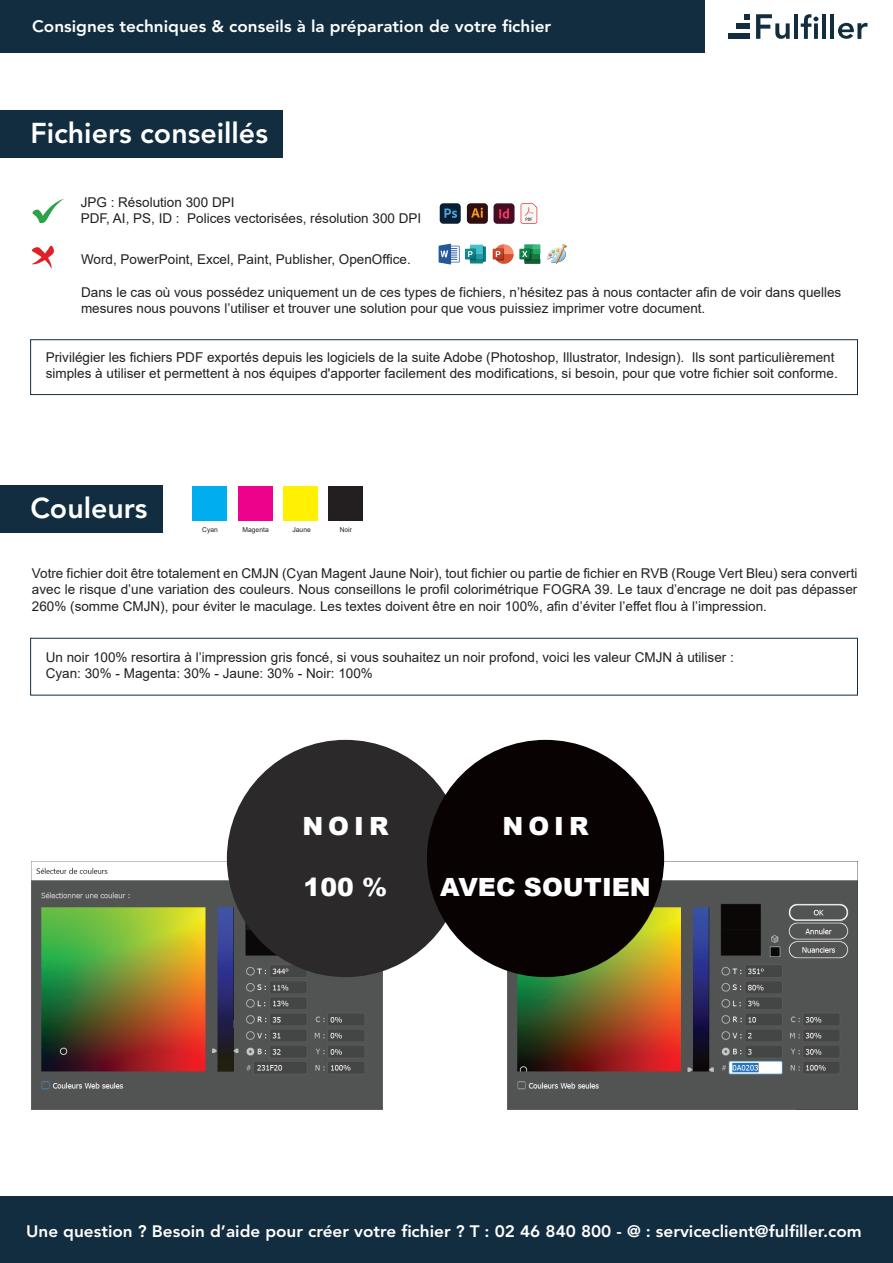
<style>
.page{position:relative;width:893px;height:1263px;background:#fff}
.page>*{position:absolute;margin:0;border:0;box-sizing:border-box;transform-origin:0 0}
.t1{font:800 28.5px "Avenir LT Std";color:#fff}
.t2{font:900 25.05px "Arial";color:#fff}
.t3{font:800 16.5px "Avenir LT Std";color:#fff;scale:1.04 1}
.t4{font:13.5px/16.2px "Arial";color:#231f20}
.t5{font:6.75px "Arial";color:#231f20}
</style>
<div class="page">
<div style="left:0;top:485px;width:163px;height:48px;background:#112d3f"></div>
<div style="left:30px;top:638px;width:828px;height:57px;border:1px solid #112d3f"></div>
<div style="left:192px;top:487px;width:35px;height:34px;background:#00aeef"></div>
<div style="left:238px;top:487px;width:35px;height:34px;background:#ed028c"></div>
<div style="left:284px;top:487px;width:34px;height:34px;background:#fff101"></div>
<div style="left:329px;top:487px;width:34px;height:34px;background:#231f20"></div>
<img style="left:32px;top:861px;width:350px;height:248px">
<div style="left:227px;top:740px;width:237px;height:237px;background:#2b292a;border-radius:50%"></div>
<img style="left:507px;top:861px;width:350px;height:248px">
<div style="left:427px;top:740px;width:237px;height:237px;background:#080302;border-radius:50%"></div>
<div style="left:0;top:1196px;width:893px;height:67px;background:#112d3f"></div>
<svg style="left:32px;top:199px;width:32px;height:25px"></svg>
<div style="left:0;top:110px;width:282px;height:48px;background:#112d3f"></div>
<div style="left:440px;top:203px;width:21px;height:21px;background:#081e35;border-radius:4px"></div>
<svg style="left:444px;top:208px;width:13px;height:10px"></svg>
<div style="left:467px;top:203px;width:21px;height:21px;background:#2f0e10;border-radius:4px"></div>
<svg style="left:471px;top:208px;width:12px;height:10px"></svg>
<div style="left:494px;top:203px;width:20px;height:21px;background:#440d21;border-radius:4px"></div>
<svg style="left:499px;top:208px;width:10px;height:11px"></svg>
<svg style="left:521px;top:203px;width:16px;height:21px"></svg>
<svg style="left:32px;top:245px;width:22px;height:24px"></svg>
<img style="left:547px;top:244px;width:20px;height:20px">
<svg style="left:493px;top:244px;width:47px;height:20px"></svg>
<div style="left:479px;top:246px;width:7px;height:16px;background:#0d8487"></div>
<svg style="left:439px;top:244px;width:45px;height:20px"></svg>
<div style="left:30px;top:339px;width:828px;height:56px;border:1px solid #112d3f"></div>
<svg style="left:756px;top:14px;width:34px;height:25px"></svg>
<hr style="left:794px;top:14px;width:4px;height:25px;background:#112d3f">
<svg style="left:801px;top:14px;width:17px;height:25px"></svg>
<hr style="left:822px;top:14px;width:4px;height:25px;background:#112d3f">
<hr style="left:830px;top:14px;width:4px;height:25px;background:#112d3f">
<svg style="left:838px;top:23px;width:29px;height:16px"></svg>
<div style="left:728px;top:33px;width:22px;height:6px;background:#112d3f"></div>
<div style="left:736px;top:24px;width:14px;height:5px;background:#112d3f"></div>
<svg style="left:745px;top:14px;width:5px;height:6px"></svg>
<div style="left:0;top:0;width:704px;height:53px;background:#112d3f"></div>
<p class="t3" style="left:32px;top:16px;width:501px">Consignes techniques &amp; conseils à la préparation de votre fichier</p>
<h1 class="t1" style="left:30px;top:117px;width:239px">Fichiers conseillés</h1>
<p class="t4" style="left:81px;top:194px;width:342px">JPG : Résolution 300 DPI<br>PDF, AI, PS, ID : Polices vectorisées, résolution 300 DPI</p>
<p class="t4" style="left:81px;top:251px;width:331px">Word, PowerPoint, Excel, Paint, Publisher, OpenOffice.</p>
<p class="t4" style="left:81px;top:284px;width:762px">Dans le cas où vous possédez uniquement un de ces types de fichiers, n’hésitez pas à nous contacter afin de voir dans quelles mesures nous pouvons l’utiliser et trouver une solution pour que vous puissiez imprimer votre document.</p>
<p class="t4" style="left:46px;top:349px;width:793px">Privilégier les fichiers PDF exportés depuis les logiciels de la suite Adobe (Photoshop, Illustrator, Indesign). Ils sont particulièrement simples à utiliser et permettent à nos équipes d'apporter facilement des modifications, si besoin, pour que votre fichier soit conforme.</p>
<h1 class="t1" style="left:30px;top:492px;width:119px">Couleurs</h1>
<p class="t5" style="left:202px;top:525px;width:17px">Cyan</p>
<p class="t5" style="left:242px;top:525px;width:28px">Magenta</p>
<p class="t5" style="left:292px;top:525px;width:20px">Jaune</p>
<p class="t5" style="left:340px;top:525px;width:14px">Noir</p>
<p class="t4" style="left:32px;top:565px;width:827px;text-align:justify">Votre fichier doit être totalement en CMJN (Cyan Magent Jaune Noir), tout fichier ou partie de fichier en RVB (Rouge Vert Bleu) sera converti avec le risque d’une variation des couleurs. Nous conseillons le profil colorimétrique FOGRA 39. Le taux d’encrage ne doit pas dépasser 260% (somme CMJN), pour éviter le maculage. Les textes doivent être en noir 100%, afin d’éviter l’effet flou à l’impression.</p>
<p class="t4" style="left:46px;top:649px;width:690px">Un noir 100% resortira à l’impression gris foncé, si vous souhaitez un noir profond, voici les valeur CMJN à utiliser :<br>Cyan: 30% - Magenta: 30% - Jaune: 30% - Noir: 100%</p>
<h2 class="t2" style="left:302px;top:808px;width:88px">NOIR</h2>
<h2 class="t2" style="left:304px;top:868px;width:85px">100 %</h2>
<h2 class="t2" style="left:502px;top:808px;width:88px">NOIR</h2>
<h2 class="t2" style="left:440px;top:868px;width:212px">AVEC SOUTIEN</h2>
<p class="t3" style="left:26px;top:1221px;width:805px">Une question ? Besoin d’aide pour créer votre fichier ? T : 02 46 840 800 - @ : serviceclient@fulfiller.com</p>
</div>
